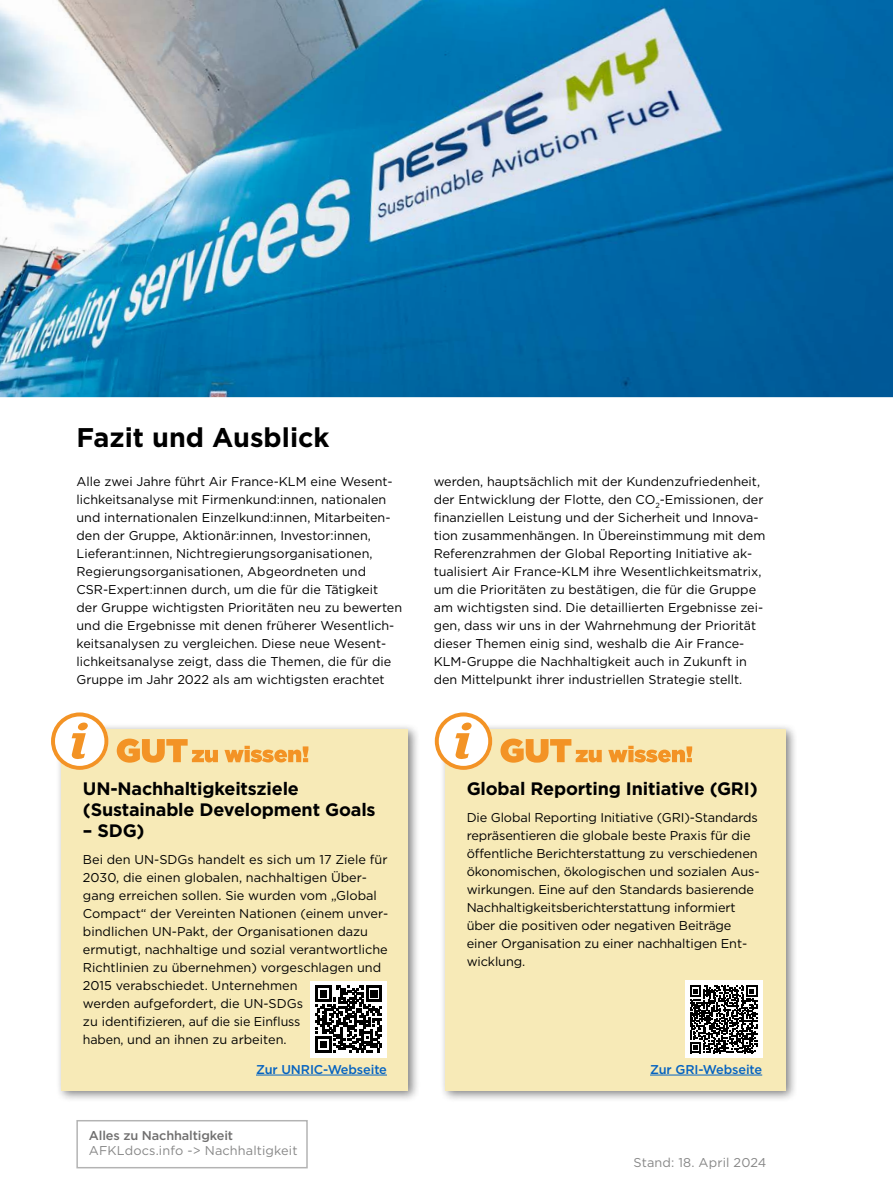
<style>
.page{position:relative;width:893px;height:1191px;background:#fff}
.page>*{position:absolute;margin:0;border:0;box-sizing:border-box;transform-origin:0 0}
.t1{font:700 27px "Gotham";color:#000}
.t2{font:700 18px/21px "Gotham";letter-spacing:-.01em;color:#000}
.t3{font:12.75px/18px "Gotham";color:#000}
.t4{font:12.75px "Gotham";letter-spacing:.01em;color:#878787}
.t5{font:500 12.75px "Gotham";letter-spacing:-.01em;color:#0563c1}
.t6{font:500 12.75px "Gotham";letter-spacing:-.01em;color:#706f6f}
</style>
<div class="page">
<div style="left:55px;top:723px;width:366px;height:379px;background:#000;opacity:.5"></div>
<div style="left:62px;top:729px;width:346px;height:361px;background:#f7eab7"></div>
<svg style="left:117px;top:738px;width:191px;height:24px"></svg>
<svg style="left:51px;top:712px;width:57px;height:58px"></svg>
<hr style="left:256px;top:1074px;width:131px;height:1px;background:#0563c1">
<div style="left:310px;top:980px;width:77px;height:77px;background:#fff"></div>
<svg style="left:315px;top:985px;width:67px;height:67px"></svg>
<img style="left:0;top:0;width:893px;height:397px">
<div style="left:439px;top:723px;width:359px;height:379px;background:#000;opacity:.5"></div>
<div style="left:445px;top:729px;width:341px;height:361px;background:#f7eab7"></div>
<svg style="left:500px;top:738px;width:192px;height:24px"></svg>
<svg style="left:435px;top:712px;width:57px;height:58px"></svg>
<div style="left:685px;top:980px;width:77px;height:78px;background:#fff"></div>
<svg style="left:690px;top:985px;width:67px;height:68px"></svg>
<hr style="left:650px;top:1074px;width:112px;height:1px;background:#0563c1">
<h1 class="t1" style="left:77px;top:419px;width:255px">Fazit und Ausblick</h1>
<p class="t3" style="left:77px;top:472px;width:327px">Alle zwei Jahre führt Air France-KLM eine Wesent&shy;lichkeitsanalyse mit Firmenkund:innen, nationalen und internationalen Einzelkund:innen, Mitarbeiten&shy;den der Gruppe, Aktionär:innen, Investor:innen, Lieferant:innen, Nichtregierungsorganisationen, Regierungsorganisationen, Abgeordneten und CSR-Expert:innen durch, um die für die Tätigkeit der Gruppe wichtigsten Prioritäten neu zu bewerten und die Ergebnisse mit denen früherer Wesentlich&shy;keitsanalysen zu vergleichen. Diese neue Wesent&shy;lichkeitsanalyse zeigt, dass die Themen, die für die Gruppe im Jahr 2022 als am wichtigsten erachtet</p>
<p class="t3" style="left:434px;top:472px;width:333px">werden, hauptsächlich mit der Kundenzufriedenheit, der Entwicklung der Flotte, den CO<sub>2</sub>-Emissionen, der finanziellen Leistung und der Sicherheit und Innova&shy;tion zusammenhängen. In Übereinstimmung mit dem Referenzrahmen der Global Reporting Initiative ak&shy;tualisiert Air France-KLM ihre Wesentlichkeitsmatrix, um die Prioritäten zu bestätigen, die für die Gruppe am wichtigsten sind. Die detaillierten Ergebnisse zei&shy;gen, dass wir uns in der Wahrnehmung der Priorität dieser Themen einig sind, weshalb die Air France-KLM-Gruppe die Nachhaltigkeit auch in Zukunft in den Mittelpunkt ihrer industriellen Strategie stellt.</p>
<h2 class="t2" style="left:83px;top:778px;width:294px">UN-Nachhaltigkeitsziele (Sustainable Development Goals</h2>
<h2 class="t2" style="left:83px;top:820px;width:63px">– SDG)</h2>
<p class="t3" style="left:83px;top:850px;width:307px">Bei den UN-SDGs handelt es sich um 17 Ziele für 2030, die einen globalen, nachhaltigen Über&shy;gang erreichen sollen. Sie wurden vom „Global Compact“ der Vereinten Nationen (einem unver&shy;bindlichen UN-Pakt, der Organisationen dazu ermutigt, nachhaltige und sozial verantwortliche Richtlinien zu übernehmen) vorgeschlagen und 2015 verabschiedet. Unternehmen<br>werden aufgefordert, die UN-SDGs<br>zu identifizieren, auf die sie Einfluss<br>haben, und an ihnen zu arbeiten.</p>
<p class="t5" style="left:256px;top:1061px;width:132px">Zur UNRIC-Webseite</p>
<p class="t6" style="left:89px;top:1127px;width:146px">Alles zu Nachhaltigkeit</p>
<p class="t4" style="left:89px;top:1142px;width:210px">AFKLdocs.info -&gt; Nachhaltigkeit</p>
<h2 class="t2" style="left:467px;top:778px;width:292px">Global Reporting Initiative (GRI)</h2>
<p class="t3" style="left:467px;top:808px;width:294px">Die Global Reporting Initiative (GRI)-Standards repräsentieren die globale beste Praxis für die öffentliche Berichterstattung zu verschiedenen ökonomischen, ökologischen und sozialen Aus&shy;wirkungen. Eine auf den Standards basierende Nachhaltigkeitsberichterstattung informiert über die positiven oder negativen Beiträge einer Organisation zu einer nachhaltigen Ent&shy;wicklung.</p>
<p class="t5" style="left:650px;top:1061px;width:114px">Zur GRI-Webseite</p>
<p class="t4" style="left:634px;top:1154px;width:134px">Stand: 18. April 2024</p>
</div>
